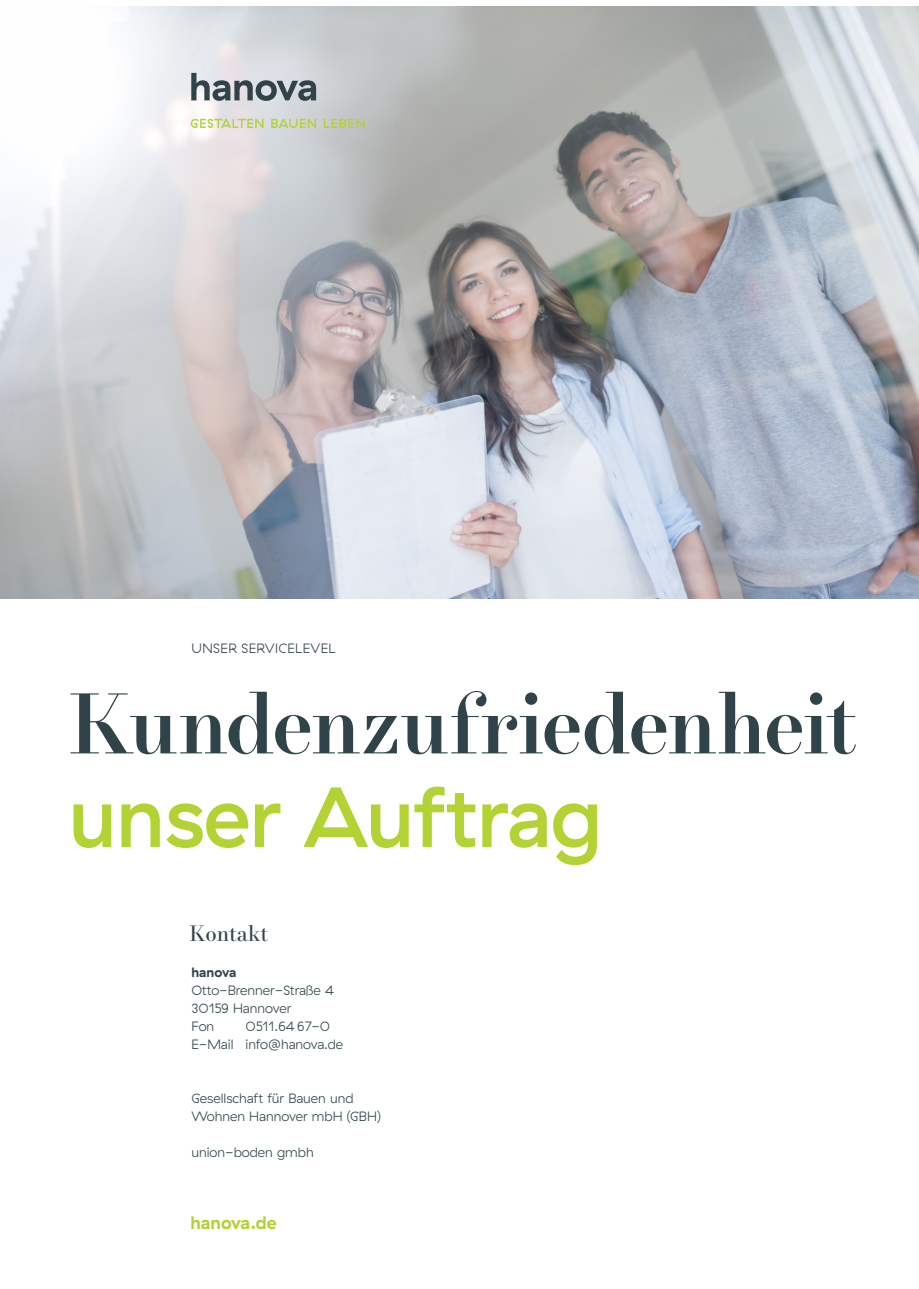
<style>
.page{position:relative;width:919px;height:1289px;background:#fff}
.page>*{position:absolute;margin:0;border:0;box-sizing:border-box;transform-origin:0 0}
.t1{font:500 86.7px "New Paris Headline";letter-spacing:-.03em;color:#2f4348}
.t2{font:500 85.05px "GT Haptik";letter-spacing:-.01em;color:#b3d234}
.t3{font:22.5px "New Paris Text";color:#2f4348}
.t4{font:700 18px "GT Haptik";color:#b3d234}
.t5{font:300 13.5px/18px "GT Haptik";color:#2f4348}
.t6{font:300 13.5px "GT Haptik";letter-spacing:.03em;color:#2f4348}
.t7{font:700 13.5px "GT Haptik";color:#2f4348}
</style>
<div class="page">
<img style="left:0;top:6px;width:918px;height:593px">
<svg style="left:191px;top:73px;width:125px;height:28px;background:#959ea2"></svg>
<svg style="left:191px;top:119px;width:72px;height:9px"></svg>
<svg style="left:271px;top:119px;width:45px;height:9px"></svg>
<svg style="left:324px;top:119px;width:40px;height:9px"></svg>
<p class="t6" style="left:192px;top:640px;width:145px">UNSER SERVICELEVEL</p>
<h1 class="t1" style="left:68px;top:674px;width:791px">Kundenzufriedenheit</h1>
<h2 class="t2" style="left:68px;top:766px;width:536px">unser Auftrag</h2>
<h3 class="t3" style="left:189px;top:920px;width:80px">Kontakt</h3>
<p class="t7" style="left:191px;top:963px;width:46px">hanova</p>
<p class="t5" style="left:191px;top:981px;width:144px">Otto-Brenner-Straße 4<br>30159 Hannover<br>Fon</p>
<p class="t5" style="left:191px;top:1017px;width:153px;text-indent:54px">0511.6467-0<br>E-Mail info@hanova.de</p>
<p class="t5" style="left:191px;top:1089px;width:191px">Gesellschaft für Bauen und<br>Wohnen Hannover mbH (GBH)</p>
<p class="t5" style="left:191px;top:1143px;width:124px">union-boden gmbh</p>
<h3 class="t4" style="left:190px;top:1211px;width:88px">hanova.de</h3>
</div>
